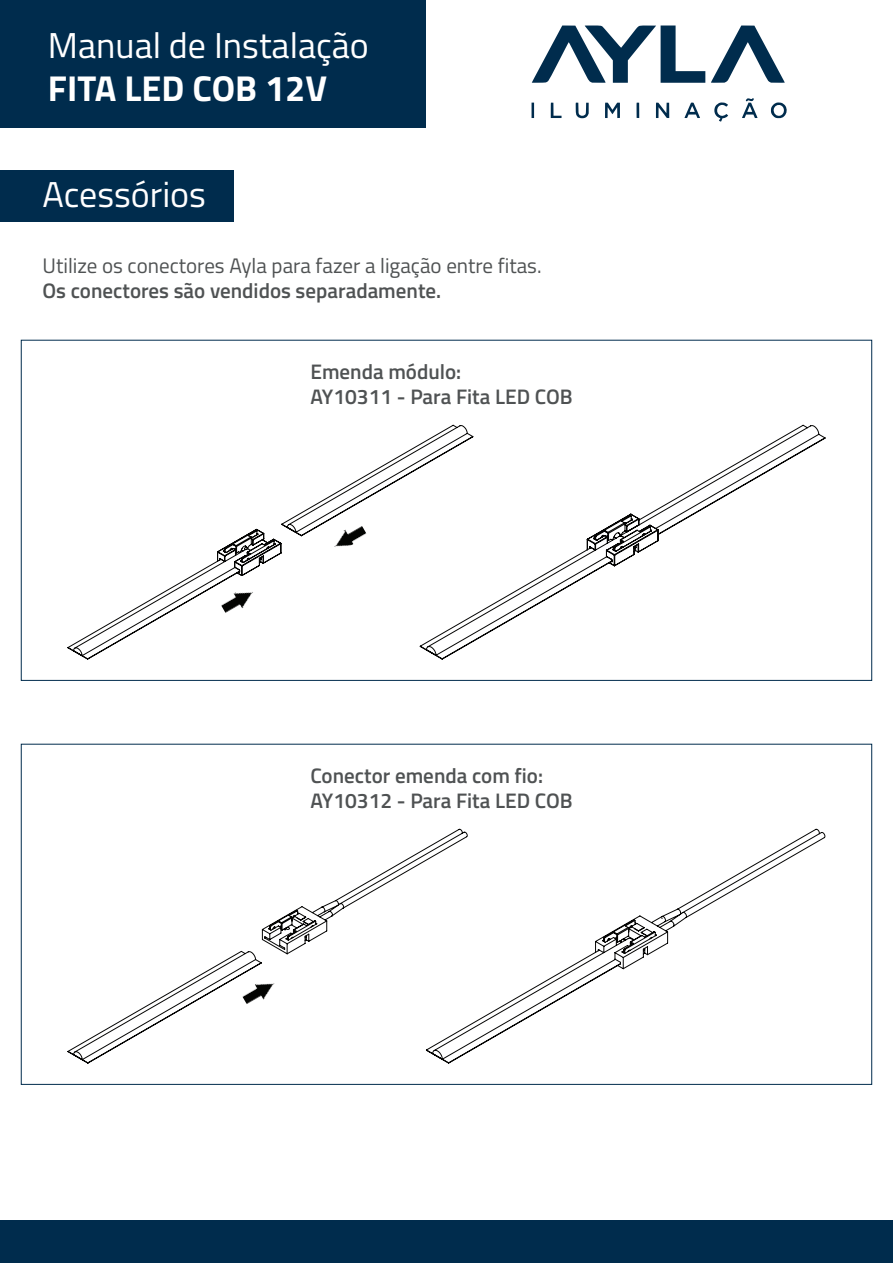
<style>
.page{position:relative;width:893px;height:1263px;background:#fff}
.page>*{position:absolute;margin:0;border:0;box-sizing:border-box;transform-origin:0 0}
.t1{font:36px "Titillium Web";color:#fff}
.t2{font:700 36px "Titillium Web";color:#fff}
.t3{font:600 21px/25.2px "Titillium Web";color:#4f5253}
.t4{font:21px "Titillium Web";color:#4f5253}
</style>
<div class="page">
<div style="left:0;top:0;width:425px;height:128px;background:#002c4d"></div>
<div style="left:0;top:1220px;width:893px;height:43px;background:#002c4d"></div>
<svg style="left:532px;top:25px;width:173px;height:58px"></svg>
<svg style="left:711px;top:26px;width:74px;height:57px"></svg>
<svg style="left:714px;top:102px;width:14px;height:20px"></svg>
<svg style="left:771px;top:102px;width:16px;height:16px"></svg>
<svg style="left:531px;top:103px;width:3px;height:15px"></svg>
<svg style="left:551px;top:103px;width:10px;height:15px"></svg>
<svg style="left:576px;top:103px;width:13px;height:15px"></svg>
<svg style="left:605px;top:103px;width:15px;height:15px"></svg>
<svg style="left:636px;top:103px;width:3px;height:15px"></svg>
<svg style="left:656px;top:103px;width:13px;height:15px"></svg>
<svg style="left:684px;top:103px;width:16px;height:15px"></svg>
<svg style="left:742px;top:98px;width:15px;height:20px"></svg>
<div style="left:0;top:170px;width:234px;height:51px;background:#002c4d"></div>
<svg style="left:68px;top:848px;width:358px;height:216px"></svg>
<svg style="left:426px;top:829px;width:399px;height:235px"></svg>
<img style="left:240px;top:976px;width:38px;height:32px">
<svg style="left:473px;top:425px;width:352px;height:217px"></svg>
<svg style="left:68px;top:425px;width:405px;height:235px"></svg>
<img style="left:219px;top:585px;width:38px;height:32px">
<img style="left:330px;top:521px;width:38px;height:32px">
<h1 class="t1" style="left:48px;top:19px;width:322px">Manual de Instalação</h1>
<h1 class="t2" style="left:48px;top:61px;width:281px">FITA LED COB 12V</h1>
<h1 class="t1" style="left:43px;top:168px;width:165px">Acessórios</h1>
<p class="t4" style="left:43px;top:250px;width:501px">Utilize os conectores Ayla para fazer a ligação entre fitas.</p>
<p class="t3" style="left:43px;top:277px;width:400px">Os conectores são vendidos separadamente.</p>
<p class="t3" style="left:310px;top:358px;width:264px">Emenda módulo:<br>AY10311 - Para Fita LED COB</p>
<p class="t3" style="left:310px;top:762px;width:264px">Conector emenda com fio:<br>AY10312 - Para Fita LED COB</p>
</div>
